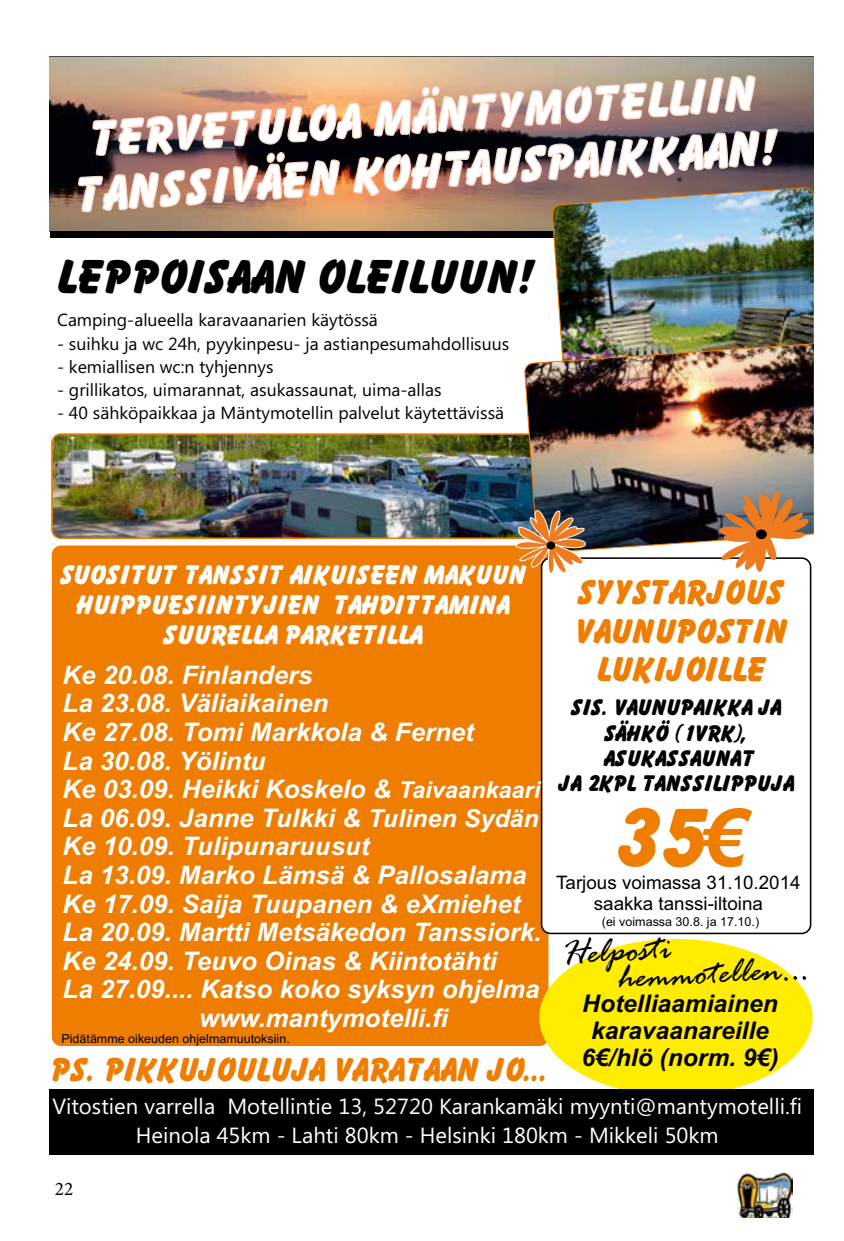
<style>
.page{position:relative;width:844px;height:1241px;background:#fff}
.page>*{position:absolute;margin:0;border:0;box-sizing:border-box;transform-origin:0 0}
.t1{font:79.8px "Bologna";color:#ef7d00}
.t2{font:47.25px/55.3px "Bologna";color:#fff;text-align:center}
.t3{font:45.32px "Bologna";color:#000}
.t4{font:italic 37.1px/27.3px "Rage";color:#000}
.t5{font:32.9px/38.5px "Bologna";color:#ef7d00;text-align:center}
.t6{font:31.85px "Bologna";color:#ef7d00}
.t7{font:25.9px/30.1px "Bologna";color:#fff;text-align:center}
.t8{font:italic 700 25.55px "Arial";color:#fff}
.t9{font:italic 700 24.32px/27.1px "Arial";color:#000;text-align:center}
.t10{font:21.88px/29.1px "Ebrima";color:#fff;text-align:center}
.t11{font:21.7px/25.2px "Bologna";color:#000;text-align:center}
.t12{font:19.25px "Minion Pro";color:#000}
.t13{font:18.55px/20.8px "Arial";color:#000;text-align:center}
.t14{font:17.5px "Ebrima";color:#000}
.t15{font:12.42px "Arial";color:#000}
.s1{font-size:23.28px}
.s2{font-size:24.85px}
.s3{font-family:"Arial";font-weight:700;font-style:italic}
</style>
<div class="page">
<img style="left:737px;top:1172px;width:55px;height:44px">
<img style="left:50px;top:56px;width:763px;height:1098px">
<img style="left:515px;top:461px;width:95px;height:113px">
<div style="left:547px;top:542px;width:7px;height:7px;background:#000;border-radius:50%"></div>
<div style="left:546px;top:541px;width:9px;height:8px;border:1px solid #000;border-radius:50%"></div>
<svg style="left:717px;top:489px;width:91px;height:84px"></svg>
<div style="left:756px;top:530px;width:10px;height:8px;background:#000;border-radius:50%"></div>
<div style="left:755px;top:529px;width:11px;height:10px;border:1px solid #000;border-radius:50%"></div>
<h2 class="t2" style="left:66px;top:112px;width:706px;rotate:-4deg">TERVETULOA MÄNTYMOTELLIIN<br>TANSSIVÄEN KOHTAUSPAIKKAAN!</h2>
<h3 class="t3" style="left:54px;top:249px;width:479px">LEPPOISAAN OLEILUUN!</h3>
<p class="t14" style="left:57px;top:308px;width:322px">Camping-alueella karavaanarien käytössä</p>
<p class="t14" style="left:57px;top:331px;width:453px">- suihku ja wc 24h, pyykinpesu- ja astianpesumahdollisuus</p>
<p class="t14" style="left:57px;top:354px;width:218px">- kemiallisen wc:n tyhjennys</p>
<p class="t14" style="left:57px;top:377px;width:386px">- grillikatos, uimarannat, asukassaunat, uima-allas</p>
<p class="t14" style="left:57px;top:400px;width:448px">- 40 sähköpaikkaa ja Mäntymotellin palvelut käytettävissä</p>
<p class="t7" style="left:58px;top:558px;width:467px">SUOSITUT TANSSIT AIKUISEEN MAKUUN<br>HUIPPUESIINTYJIEN TAHDITTAMINA<br>SUURELLA PARKETILLA</p>
<p class="t8" style="left:63px;top:657px;width:251px">Ke 20.08. Finlanders</p>
<p class="t8" style="left:63px;top:686px;width:267px">La 23.08. Väliaikainen</p>
<p class="t8" style="left:63px;top:715px;width:412px">Ke 27.08. Tomi Markkola &amp; Fernet</p>
<p class="t8" style="left:63px;top:743px;width:205px">La 30.08. Yölintu</p>
<p class="t8" style="left:63px;top:772px;width:479px">Ke 03.09. Heikki Koskelo &amp; <span class="s1">Taivaankaari</span></p>
<p class="t8" style="left:63px;top:800px;width:477px">La 06.09. Janne Tulkki &amp; <span class="s2">Tulinen Sydän</span></p>
<p class="t8" style="left:63px;top:829px;width:308px">Ke 10.09. Tulipunaruusut</p>
<p class="t8" style="left:63px;top:857px;width:465px">La 13.09. Marko Lämsä &amp; Pallosalama</p>
<p class="t8" style="left:63px;top:886px;width:459px">Ke 17.09. Saija Tuupanen &amp; eXmiehet</p>
<p class="t8" style="left:63px;top:914px;width:480px">La 20.09. Martti Metsäkedon Tanssiork.</p>
<p class="t8" style="left:63px;top:943px;width:435px">Ke 24.09. Teuvo Oinas &amp; Kiintotähti</p>
<p class="t8" style="left:63px;top:972px;width:478px">La 27.09.... Katso koko syksyn ohjelma</p>
<p class="t8" style="left:199px;top:1000px;width:251px">www.mantymotelli.fi</p>
<p class="t15" style="left:61px;top:1029px;width:230px">Pidätämme oikeuden ohjelmamuutoksiin.</p>
<p class="t6" style="left:49px;top:1050px;width:499px">PS. PIKKUJOULUJA VARATAAN JO...</p>
<p class="t5" style="left:572px;top:572px;width:214px">SYYSTARJOUS<br>VAUNUPOSTIN<br>LUKIJOILLE</p>
<p class="t11" style="left:556px;top:694px;width:237px">SIS. VAUNUPAIKKA JA<br>SÄHKÖ (1VRK),<br>ASUKASSAUNAT<br>JA 2KPL TANSSILIPPUJA</p>
<h1 class="t1" style="left:607px;top:788px;width:139px">35<span class="s3">€</span></h1>
<p class="t13" style="left:556px;top:872px;width:246px">Tarjous voimassa 31.10.2014 saakka tanssi-iltoina</p>
<p class="t15" style="left:601px;top:913px;width:159px">(ei voimassa 30.8. ja 17.10.)</p>
<h3 class="t4" style="left:616px;top:940px;width:193px;text-indent:-55px;rotate:-3deg">Helposti hemmotellen...</h3>
<p class="t9" style="left:581px;top:990px;width:198px">Hotelliaamiainen karavaanareille<br>6€/hlö (norm. 9€)</p>
<p class="t10" style="left:52px;top:1092px;width:751px">Vitostien varrella Motellintie 13, 52720 Karankamäki myynti@mantymotelli.fi<br>Heinola 45km - Lahti 80km - Helsinki 180km - Mikkeli 50km</p>
<p class="t12" style="left:55px;top:1175px;width:20px">22</p>
</div>
